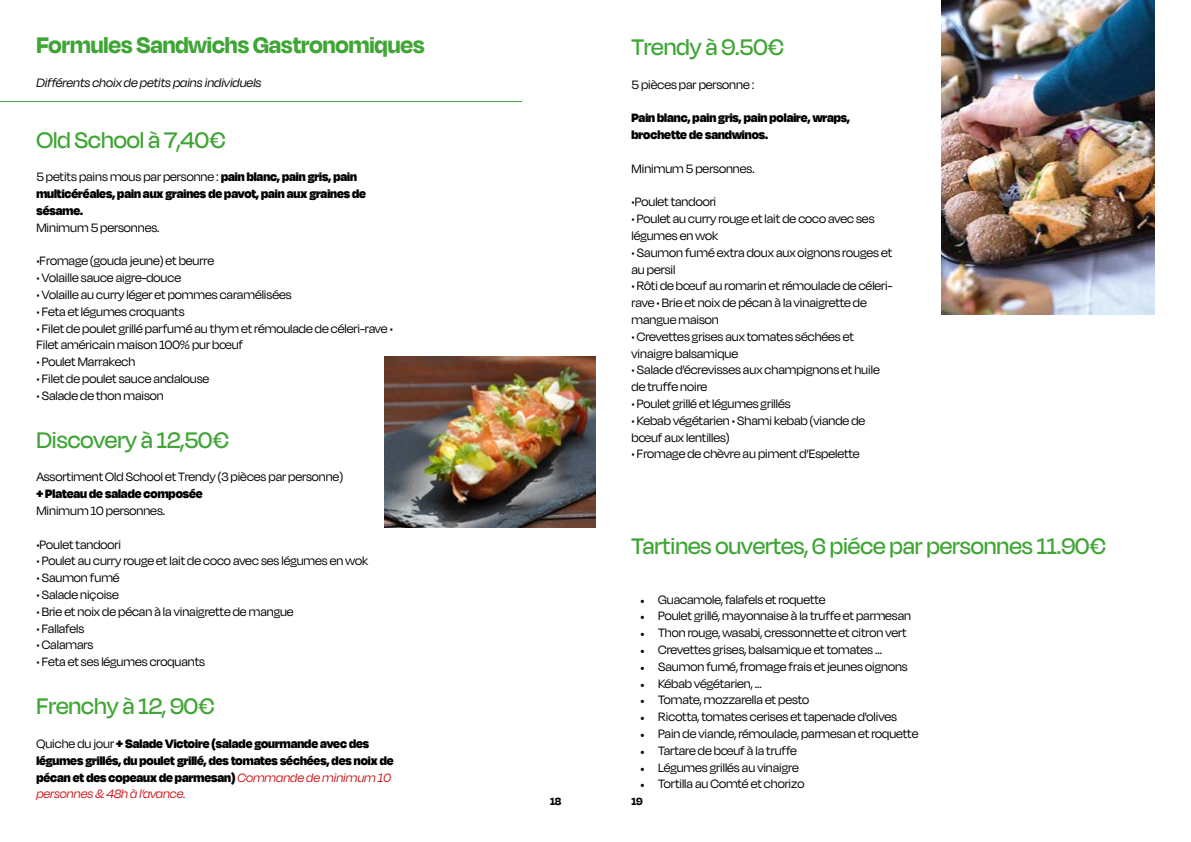
<style>
.page{position:relative;width:1191px;height:842px;background:#fff}
.page>*{position:absolute;margin:0;border:0;box-sizing:border-box;transform-origin:0 0}
.t1{font:500 26px "Degular Display";color:#3fa535}
.t2{font:700 26px "Degular Display";color:#3fa535}
.t3{font:14px/16.8px "Degular Display";color:#000}
.t4{font:900 14px/16.8px "Degular Display";color:#000}
.t5{font:italic 14px "Degular Display";color:#000}
.t6{font:700 12px "Degular Display";color:#000}
.s1{font-weight:400}
.s2{font-weight:400;font-style:italic;color:#cd1719}
.s3{font-family:"Minion Pro";font-size:12px}
</style>
<div class="page">
<hr style="left:0;top:101px;width:522px;height:1px;background:#3fa535">
<img style="left:385px;top:357px;width:210px;height:170px">
<img style="left:942px;top:0;width:213px;height:314px">
<h1 class="t2" style="left:36px;top:30px;width:389px">Formules Sandwichs Gastronomiques</h1>
<p class="t5" style="left:36px;top:75px;width:226px">Différents choix de petits pains individuels</p>
<h1 class="t1" style="left:36px;top:125px;width:191px">Old School à 7,40€</h1>
<p class="t4" style="left:36px;top:168px;width:331px"><span class="s1">5 petits pains mous par personne :</span> pain blanc, pain gris, pain multicéréales, pain aux graines de pavot, pain aux graines de sésame.</p>
<p class="t3" style="left:36px;top:219px;width:125px">Minimum 5 personnes.</p>
<p class="t3" style="left:36px;top:252px;width:179px">•Fromage (gouda jeune) et beurre</p>
<p class="t3" style="left:36px;top:269px;width:146px">• Volaille sauce aigre-douce</p>
<p class="t3" style="left:36px;top:286px;width:257px">• Volaille au curry léger et pommes caramélisées</p>
<p class="t3" style="left:36px;top:303px;width:150px">• Feta et légumes croquants</p>
<p class="t3" style="left:36px;top:320px;width:358px">• Filet de poulet grillé parfumé au thym et rémoulade de céleri-rave •<br>Filet américain maison 100% pur bœuf</p>
<p class="t3" style="left:36px;top:353px;width:100px">• Poulet Marrakech</p>
<p class="t3" style="left:36px;top:370px;width:174px">• Filet de poulet sauce andalouse</p>
<p class="t3" style="left:36px;top:387px;width:129px">• Salade de thon maison</p>
<h1 class="t1" style="left:36px;top:425px;width:194px">Discovery à 12,50€</h1>
<p class="t3" style="left:36px;top:468px;width:308px">Assortiment Old School et Trendy (3 pièces par personne)</p>
<p class="t4" style="left:36px;top:485px;width:168px">+ Plateau de salade composée</p>
<p class="t3" style="left:36px;top:502px;width:130px">Minimum 10 personnes.</p>
<p class="t3" style="left:36px;top:536px;width:86px">•Poulet tandoori</p>
<p class="t3" style="left:36px;top:552px;width:333px">• Poulet au curry rouge et lait de coco avec ses légumes en wok</p>
<p class="t3" style="left:36px;top:569px;width:85px">• Saumon fumé</p>
<p class="t3" style="left:36px;top:586px;width:84px">• Salade niçoise</p>
<p class="t3" style="left:36px;top:603px;width:259px">• Brie et noix de pécan à la vinaigrette de mangue</p>
<p class="t3" style="left:36px;top:620px;width:49px">• Fallafels</p>
<p class="t3" style="left:36px;top:636px;width:58px">• Calamars</p>
<p class="t3" style="left:36px;top:653px;width:170px">• Feta et ses légumes croquants</p>
<h1 class="t1" style="left:36px;top:691px;width:180px">Frenchy à 12, 90€</h1>
<p class="t4" style="left:36px;top:734px;width:359px"><span class="s1">Quiche du jour</span> + Salade Victoire (salade gourmande avec des légumes grillés, du poulet grillé, des tomates séchées, des noix de pécan et des copeaux de parmesan) <span class="s2">Commande de minimum 10 personnes &amp; 48h à l’avance.</span></p>
<h1 class="t1" style="left:631px;top:32px;width:154px">Trendy à 9.50€</h1>
<p class="t3" style="left:631px;top:76px;width:124px">5 pièces par personne :</p>
<p class="t4" style="left:631px;top:109px;width:220px">Pain blanc, pain gris, pain polaire, wraps, brochette de sandwinos.</p>
<p class="t3" style="left:631px;top:160px;width:125px">Minimum 5 personnes.</p>
<p class="t3" style="left:631px;top:193px;width:86px">•Poulet tandoori</p>
<p class="t3" style="left:631px;top:210px;width:244px">• Poulet au curry rouge et lait de coco avec ses légumes en wok</p>
<p class="t3" style="left:631px;top:244px;width:262px">• Saumon fumé extra doux aux oignons rouges et au persil</p>
<p class="t3" style="left:631px;top:277px;width:262px">• Rôti de bœuf au romarin et rémoulade de céleri&shy;rave • Brie et noix de pécan à la vinaigrette de mangue maison</p>
<p class="t3" style="left:631px;top:328px;width:224px">• Crevettes grises aux tomates séchées et vinaigre balsamique</p>
<p class="t3" style="left:631px;top:361px;width:250px">• Salade d’écrevisses aux champignons et huile de truffe noire</p>
<p class="t3" style="left:631px;top:395px;width:161px">• Poulet grillé et légumes grillés</p>
<p class="t3" style="left:631px;top:412px;width:235px">• Kebab végétarien • Shami kebab (viande de bœuf aux lentilles)</p>
<p class="t3" style="left:631px;top:445px;width:229px">• Fromage de chèvre au piment d’Espelette</p>
<h1 class="t1" style="left:631px;top:531px;width:476px">Tartines ouvertes, 6 piéce par personnes 11.90€</h1>
<p class="t3" style="left:640px;top:590px;width:187px"><span class="s3">•</span> Guacamole, falafels et roquette</p>
<p class="t3" style="left:640px;top:607px;width:272px"><span class="s3">•</span> Poulet grillé, mayonnaise à la truffe et parmesan</p>
<p class="t3" style="left:640px;top:624px;width:268px"><span class="s3">•</span> Thon rouge, wasabi, cressonnette et citron vert</p>
<p class="t3" style="left:640px;top:641px;width:243px"><span class="s3">•</span> Crevettes grises, balsamique et tomates ...</p>
<p class="t3" style="left:640px;top:658px;width:269px"><span class="s3">•</span> Saumon fumé, fromage frais et jeunes oignons</p>
<p class="t3" style="left:640px;top:674px;width:123px"><span class="s3">•</span> Kébab végétarien, ...</p>
<p class="t3" style="left:640px;top:691px;width:171px"><span class="s3">•</span> Tomate, mozzarella et pesto</p>
<p class="t3" style="left:640px;top:708px;width:258px"><span class="s3">•</span> Ricotta, tomates cerises et tapenade d'olives</p>
<p class="t3" style="left:640px;top:725px;width:280px"><span class="s3">•</span> Pain de viande, rémoulade, parmesan et roquette</p>
<p class="t3" style="left:640px;top:742px;width:158px"><span class="s3">•</span> Tartare de bœuf à la truffe</p>
<p class="t3" style="left:640px;top:758px;width:160px"><span class="s3">•</span> Légumes grillés au vinaigre</p>
<p class="t3" style="left:640px;top:775px;width:166px"><span class="s3">•</span> Tortilla au Comté et chorizo</p>
<p class="t6" style="left:550px;top:794px;width:13px">18</p>
<p class="t6" style="left:631px;top:794px;width:13px">19</p>
</div>
